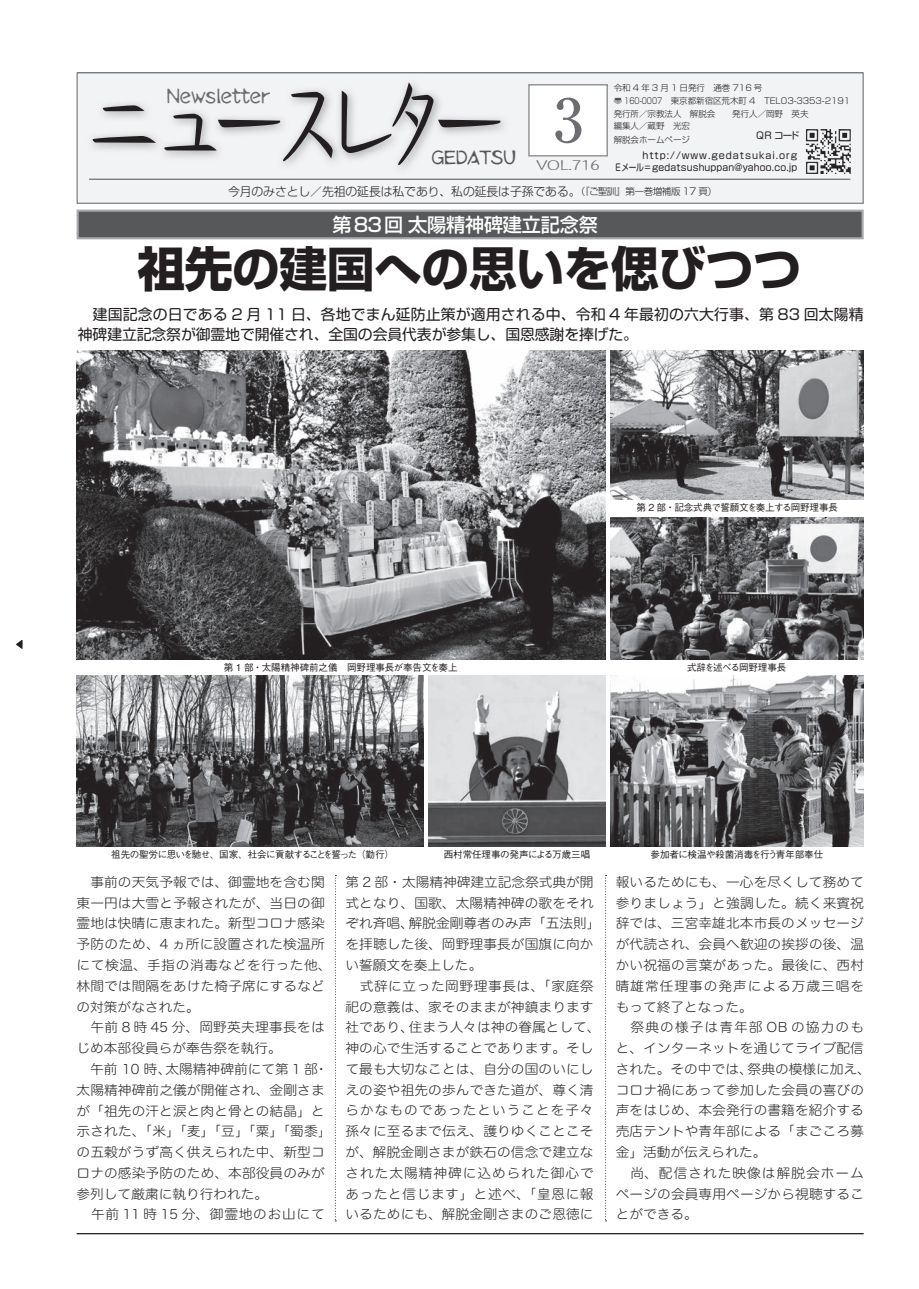
<style>
.page{position:relative;width:919px;height:1289px;background:#fff}
.page>*{position:absolute;margin:0;border:0;box-sizing:border-box;transform-origin:0 0}
.t1{font:300 102px "Honami Std";letter-spacing:-.28em;color:#231f20;scale:.79 1}
.t2{font:500 102px "Takamodern Min";color:#231f20;scale:.79 1}
.t3{font:500 59.55px "Takamodern Min";color:#6c6d70}
.t4{font:500 59.55px "Honami Std";color:#6c6d70}
.t5{font:700 47.85px "Shin Go Pr 5";letter-spacing:-.01em;color:#231f20}
.t6{font:500 19.2px "Shin Go Pro";letter-spacing:-.01em;color:#fff}
.t7{font:500 18px "Takamodern Min";letter-spacing:-.025em;color:#6c6d70;scale:.9 1}
.t8{font:500 16.95px "Takamodern Min";letter-spacing:-.05em;color:#57585a;scale:.9 1}
.t9{font:14.85px/20.2px "Soft Go Std";color:#231f20}
.t10{font:13.2px/20.7px "Hira Maru Std W2";letter-spacing:.01em;color:#231f20;scale:1.04 1}
.t11{font:12.75px "Orb Std";letter-spacing:-.075em;color:#6c6d70;scale:1.5 1}
.t12{font:300 11.85px "Shin Go Pro";letter-spacing:-.01em;color:#231f20}
.t13{font:500 9.6px "Gothic BBB Pr 5";letter-spacing:-.01em;color:#231f20}
.t14{font:9.6px/11.7px "Soft Go Std";letter-spacing:.02em;color:#231f20;text-align:right}
.t15{font:500 9.6px "Gothic BBB Pr 5";letter-spacing:-.06em;color:#231f20}
.t16{font:9.6px "Koz Min Pro";color:#231f20}
.t17{font:300 8.55px/12.9px "Soft Go Std";letter-spacing:-.005em;color:#231f20}
.s1{font-size:9.6px}
</style>
<div class="page">
<hr style="left:77px;top:1232px;width:786px;height:2px;background:#231f20">
<div style="left:77px;top:73px;width:786px;height:130px;background:#f2f3f4"></div>
<div style="left:77px;top:72px;width:786px;height:132px;border:1px solid #6c6d70"></div>
<hr style="left:89px;top:179px;width:761px;height:1px;background:#505052">
<div style="left:529px;top:85px;width:78px;height:71px;background:#fff"></div>
<div style="left:528px;top:84px;width:80px;height:72px;border:1px solid #939598"></div>
<div style="left:78px;top:211px;width:784px;height:27px;background:#57585a"></div>
<div style="left:77px;top:209px;width:786px;height:30px;border:2px solid #a8a9ad"></div>
<img style="left:77px;top:350px;width:528px;height:309px">
<img style="left:610px;top:517px;width:253px;height:142px">
<img style="left:77px;top:676px;width:346px;height:170px">
<img style="left:428px;top:676px;width:177px;height:170px">
<img style="left:610px;top:350px;width:253px;height:149px">
<svg style="left:335px;top:875px;width:1px;height:346px"></svg>
<svg style="left:605px;top:875px;width:1px;height:346px"></svg>
<img style="left:610px;top:676px;width:253px;height:170px">
<h1 class="t1" style="left:83px;top:52px;width:541px">ニュースレター</h1>
<p class="t17" style="left:613px;top:81px;width:246px">令和 4 年 3 月 1 日発行　通巻 716 号<br>〠 160-0007　東京都新宿区荒木町 4　TEL03-3353-2191　発行所／宗教法人　解脱会　　発行人／岡野　英夫　<br>編集人／蔵野　光宏　<br>解脱会ホームページ</p>
<p class="t14" style="left:615px;top:149px;width:183px">http://www.gedatsukai.org<br>Eメール＝gedatsushuppan@yahoo.co.jp</p>
<p class="t17" style="left:632px;top:81px;width:8px">3</p>
<p class="t17" style="left:652px;top:81px;width:8px">2</p>
<p class="t17" style="left:738px;top:81px;width:14px">03</p>
<h3 class="t7" style="left:166px;top:84px;width:117px">Newsletter</h3>
<h2 class="t3" style="left:544px;top:81px;width:49px">2</h2>
<p class="t11" style="left:580px;top:156px;width:15px">03</p>
<p class="t12" style="left:228px;top:181px;width:490px">今月のみさとし／先祖の延長は私であり、私の延長は子孫である。<span class="s1">（『ご聖訓』第一巻増補版 17 頁）</span></p>
<h2 class="t4" style="left:553px;top:77px;width:31px">3</h2>
<p class="t11" style="left:535px;top:156px;width:45px">VOL.716</p>
<h1 class="t2" style="left:447px;top:56px;width:104px">ー</h1>
<p class="t14" style="left:754px;top:129px;width:45px">QR コード</p>
<p class="t14" style="left:756px;top:129px;width:45px">QR コード</p>
<p class="t8" style="left:431px;top:146px;width:96px">GEDATSU</p>
<p class="t12" style="left:237px;top:181px;width:472px">今月のみさとし／家庭は国家の礎石であり、夫婦は人倫の大綱である。<span class="s1">（ご聖訓第三巻 16 頁）</span></p>
<h3 class="t6" style="left:332px;top:209px;width:267px">第83回 太陽精神碑建立記念祭</h3>
<h3 class="t5" style="left:137px;top:231px;width:665px">祖先の建国への思いを偲びつつ</h3>
<p class="t9" style="left:78px;top:302px;width:787px">　建国記念の日である 2 月 11 日、各地でまん延防止策が適用される中、令和 4 年最初の六大行事、第 83 回太陽精神碑建立記念祭が御霊地で開催され、全国の会員代表が参集し、国恩感謝を捧げた。</p>
<p class="t16" style="left:15px;top:637px;width:11px">◀</p>
<p class="t13" style="left:224px;top:660px;width:235px">第 1 部・太陽精神碑前之儀　岡野理事長が奉告文を奏上</p>
<p class="t13" style="left:636px;top:499px;width:203px">第 2 部・記念式典で誓願文を奏上する岡野理事長</p>
<p class="t13" style="left:687px;top:660px;width:101px">式辞を述べる岡野理事長</p>
<p class="t15" style="left:111px;top:846px;width:284px">祖先の聖労に思いを馳せ、国家、社会に貢献することを誓った（勤行）</p>
<p class="t13" style="left:443px;top:846px;width:148px">西村常任理事の発声による万歳三唱</p>
<p class="t13" style="left:650px;top:846px;width:174px">参加者に検温や殺菌消毒を行う青年部奉仕</p>
<p class="t10" style="left:77px;top:871px;width:247px">　事前の天気予報では、御霊地を含む関東一円は大雪と予報されたが、当日の御霊地は快晴に恵まれた。新型コロナ感染予防のため、4 ヵ所に設置された検温所にて検温、手指の消毒などを行った他、林間では間隔をあけた椅子席にするなどの対策がなされた。<br>　午前 8 時 45 分、岡野英夫理事長をはじめ本部役員らが奉告祭を執行。<br>　午前 10 時、太陽精神碑前にて第 1 部・太陽精神碑前之儀が開催され、金剛さまが「祖先の汗と涙と肉と骨との結晶」と示された、「米」「麦」「豆」「粟」「蜀黍」の五穀がうず高く供えられた中、新型コロナの感染予防のため、本部役員のみが参列して厳粛に執り行われた。<br>　午前 11 時 15 分、御霊地のお山にて</p>
<p class="t10" style="left:345px;top:871px;width:247px">第 2 部・太陽精神碑建立記念祭式典が開式となり、国歌、太陽精神碑の歌をそれぞれ斉唱、解脱金剛尊者のみ声「五法則」を拝聴した後、岡野理事長が国旗に向かい誓願文を奏上した。<br>　式辞に立った岡野理事長は、「家庭祭祀の意義は、家そのままが神鎮まります社であり、住まう人々は神の眷属として、神の心で生活することであります。そして最も大切なことは、自分の国のいにしえの姿や祖先の歩んできた道が、尊く清らかなものであったということを子々孫々に至るまで伝え、護りゆくことこそが、解脱金剛さまが鉄石の信念で建立なされた太陽精神碑に込められた御心であったと信じます」と述べ、「皇恩に報いるためにも、解脱金剛さまのご恩徳に</p>
<p class="t10" style="left:615px;top:871px;width:247px">報いるためにも、一心を尽くして務めて参りましょう」と強調した。続く来賓祝辞では、三宮幸雄北本市長のメッセージが代読され、会員へ歓迎の挨拶の後、温かい祝福の言葉があった。最後に、西村晴雄常任理事の発声による万歳三唱をもって終了となった。<br>　祭典の様子は青年部 OB の協力のもと、インターネットを通じてライブ配信された。その中では、祭典の模様に加え、コロナ禍にあって参加した会員の喜びの声をはじめ、本会発行の書籍を紹介する売店テントや青年部による「まごころ募金」活動が伝えられた。<br>　尚、配信された映像は解脱会ホームページの会員専用ページから視聴することができる。</p>
</div>
